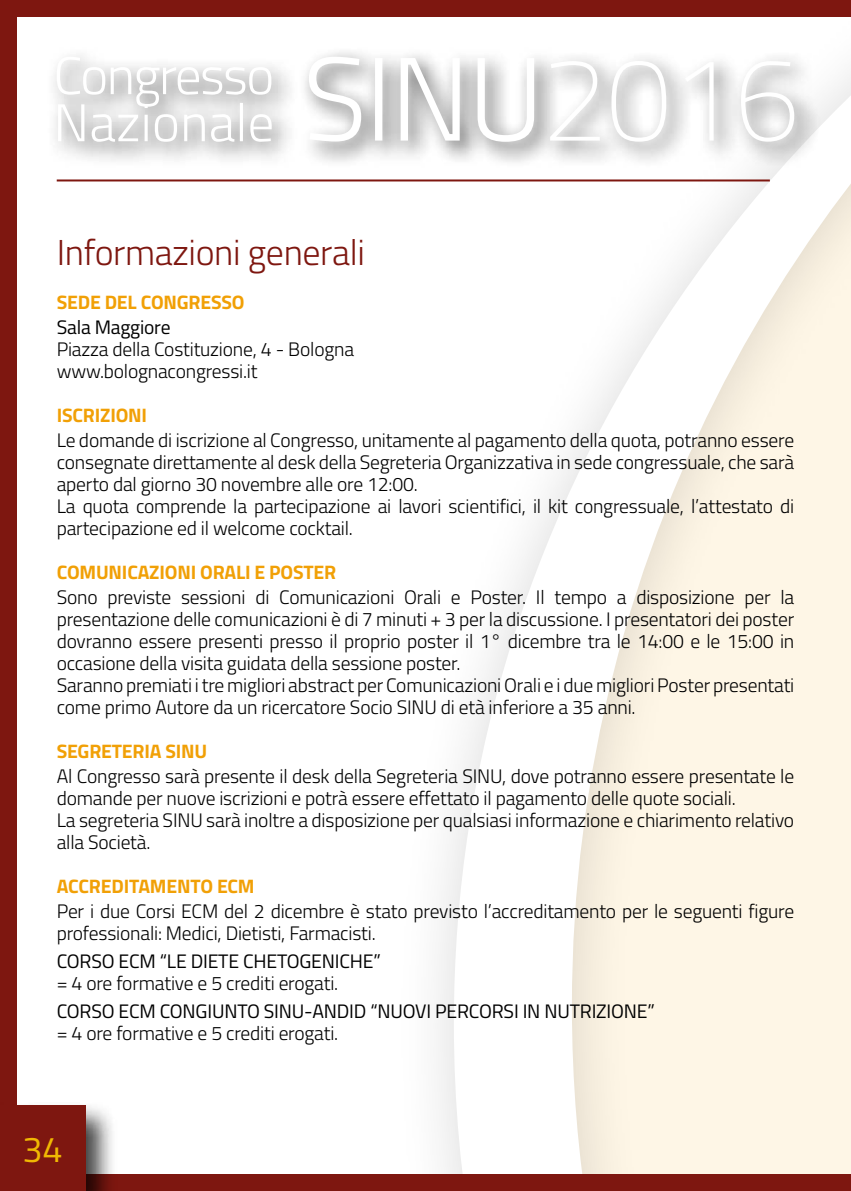
<style>
.page{position:relative;width:851px;height:1191px;background:#fff}
.page>*{position:absolute;margin:0;border:0;box-sizing:border-box;transform-origin:0 0}
.t1{font:300 36px "Titillium";letter-spacing:-.01em;color:#7e1710}
.t2{font:36px "Titillium";color:#f0b803}
.t3{font:300 19.6px/22px "Titillium";letter-spacing:-.01em;color:#000}
.t4{font:19.6px "Titillium";letter-spacing:-.01em;color:#000}
.t5{font:700 19.6px "Titillium";letter-spacing:-.01em;color:#f1a006}
</style>
<div class="page">
<div style="left:0;top:0;width:850px;height:1191px;background:#7e1710"></div>
<div style="left:17px;top:17px;width:833px;height:1157px;background:#fff"></div>
<svg style="left:454px;top:75px;width:396px;height:1099px"></svg>
<div style="left:46px;top:46px;width:252px;height:122px;background:#000;opacity:.75"></div>
<svg style="left:57px;top:57px;width:215px;height:85px"></svg>
<div style="left:298px;top:46px;width:522px;height:122px;background:#000;opacity:.75"></div>
<svg style="left:309px;top:57px;width:485px;height:85px"></svg>
<hr style="left:57px;top:179px;width:712px;height:2px;background:#7e1710">
<div style="left:0;top:1100px;width:118px;height:91px;background:#000;opacity:.75"></div>
<div style="left:0;top:1106px;width:85px;height:85px;background:#7e1710"></div>
<h1 class="t1" style="left:57px;top:226px;width:309px">Informazioni generali</h1>
<p class="t5" style="left:57px;top:287px;width:189px">SEDE DEL CONGRESSO</p>
<p class="t4" style="left:57px;top:313px;width:115px">Sala Maggiore</p>
<p class="t3" style="left:57px;top:337px;width:299px">Piazza della Costituzione, 4 - Bologna www.bolognacongressi.it</p>
<p class="t5" style="left:57px;top:400px;width:92px">ISCRIZIONI</p>
<p class="t3" style="left:57px;top:428px;width:739px">Le domande di iscrizione al Congresso, unitamente al pagamento della quota, potranno essere consegnate direttamente al desk della Segreteria Organizzativa in sede congressuale, che sarà aperto dal giorno 30 novembre alle ore 12:00.<br>La quota comprende la partecipazione ai lavori scientifici, il kit congressuale, l’attestato di partecipazione ed il welcome cocktail.</p>
<p class="t5" style="left:57px;top:557px;width:281px">COMUNICAZIONI ORALI E POSTER</p>
<p class="t3" style="left:57px;top:585px;width:739px">Sono previste sessioni di Comunicazioni Orali e Poster. Il tempo a disposizione per la presentazione delle comunicazioni è di 7 minuti + 3 per la discussione. I presentatori dei poster dovranno essere presenti presso il proprio poster il 1° dicembre tra le 14:00 e le 15:00 in occasione della visita guidata della sessione poster.<br>Saranno premiati i tre migliori abstract per Comunicazioni Orali e i due migliori Poster presentati come primo Autore da un ricercatore Socio SINU di età inferiore a 35 anni.</p>
<p class="t5" style="left:57px;top:736px;width:152px">SEGRETERIA SINU</p>
<p class="t3" style="left:57px;top:764px;width:738px">Al Congresso sarà presente il desk della Segreteria SINU, dove potranno essere presentate le domande per nuove iscrizioni e potrà essere effettato il pagamento delle quote sociali.<br>La segreteria SINU sarà inoltre a disposizione per qualsiasi informazione e chiarimento relativo alla Società.</p>
<p class="t5" style="left:57px;top:871px;width:199px">ACCREDITAMENTO ECM</p>
<p class="t3" style="left:57px;top:898px;width:739px">Per i due Corsi ECM del 2 dicembre è stato previsto l’accreditamento per le seguenti figure professionali: Medici, Dietisti, Farmacisti.</p>
<p class="t4" style="left:57px;top:946px;width:325px">CORSO ECM “LE DIETE CHETOGENICHE”</p>
<p class="t3" style="left:57px;top:970px;width:283px">= 4 ore formative e 5 crediti erogati.</p>
<p class="t4" style="left:57px;top:996px;width:599px">CORSO ECM CONGIUNTO SINU-ANDID “NUOVI PERCORSI IN NUTRIZIONE”</p>
<p class="t3" style="left:57px;top:1020px;width:283px">= 4 ore formative e 5 crediti erogati.</p>
<h1 class="t2" style="left:22px;top:1123px;width:42px">34</h1>
</div>
